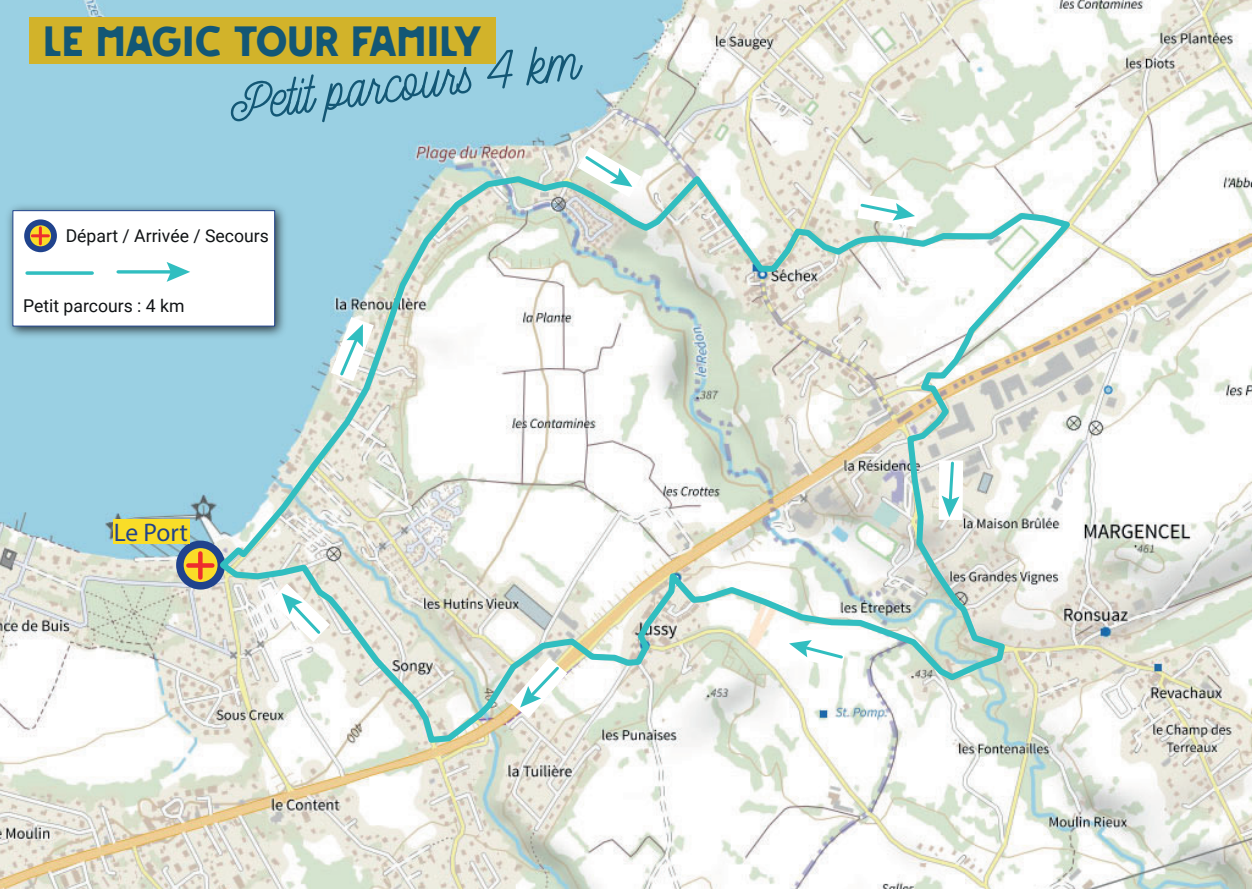
<style>
.page{position:relative;width:1252px;height:889px;background:#fff}
.page>*{position:absolute;margin:0;border:0;box-sizing:border-box;transform-origin:0 0}
.t1{font:51.07px "Higher Monday";color:#135775}
.t2{font:38.62px "FORTA";letter-spacing:-.005em;color:#135775}
.t3{font:25.5px "Myriad Pro";letter-spacing:-.005em;color:#20438d}
.t4{font:17.62px "Roboto";color:#101315}
</style>
<div class="page">
<img style="left:0;top:0;width:1252px;height:888px">
<svg style="left:180px;top:544px;width:41px;height:41px"></svg>
<div style="left:176px;top:540px;width:49px;height:49px;border:8px solid #20438d;border-radius:50%"></div>
<img style="left:1px;top:199px;width:213px;height:144px">
<div style="left:13px;top:210px;width:262px;height:116px;background:#fff;border:1px solid #20438d"></div>
<svg style="left:27px;top:222px;width:27px;height:27px"></svg>
<div style="left:24px;top:219px;width:33px;height:33px;border:6px solid #20438d;border-radius:50%"></div>
<svg style="left:27px;top:271px;width:65px;height:4px"></svg>
<hr style="left:118px;top:270px;width:56px;height:3px;background:#31bec0">
<svg style="left:167px;top:262px;width:23px;height:20px"></svg>
<svg style="left:578px;top:147px;width:63px;height:23px"></svg>
<div style="left:114px;top:519px;width:76px;height:24px;background:#f9dd28"></div>
<svg style="left:214px;top:170px;width:864px;height:575px"></svg>
<svg style="left:331px;top:317px;width:43px;height:64px"></svg>
<div style="left:29px;top:17px;width:467px;height:47px;background:#d2b32a"></div>
<hr style="left:39px;top:228px;width:3px;height:16px;background:#ee2d2d">
<hr style="left:32px;top:234px;width:16px;height:3px;background:#ee2d2d">
<div style="left:198px;top:553px;width:5px;height:24px;background:#ee2d2d"></div>
<svg style="left:188px;top:563px;width:24px;height:4px"></svg>
<h2 class="t2" style="left:43px;top:12px;width:440px">LE MAGIC TOUR FAMILY</h2>
<h1 class="t1" style="left:227px;top:81px;width:354px;rotate:-7deg">Petit parcours 4 km</h1>
<p class="t4" style="left:66px;top:224px;width:205px">Départ / Arrivée / Secours</p>
<p class="t4" style="left:23px;top:293px;width:163px">Petit parcours : 4 km</p>
<h3 class="t3" style="left:114px;top:517px;width:76px">Le Port</h3>
</div>
